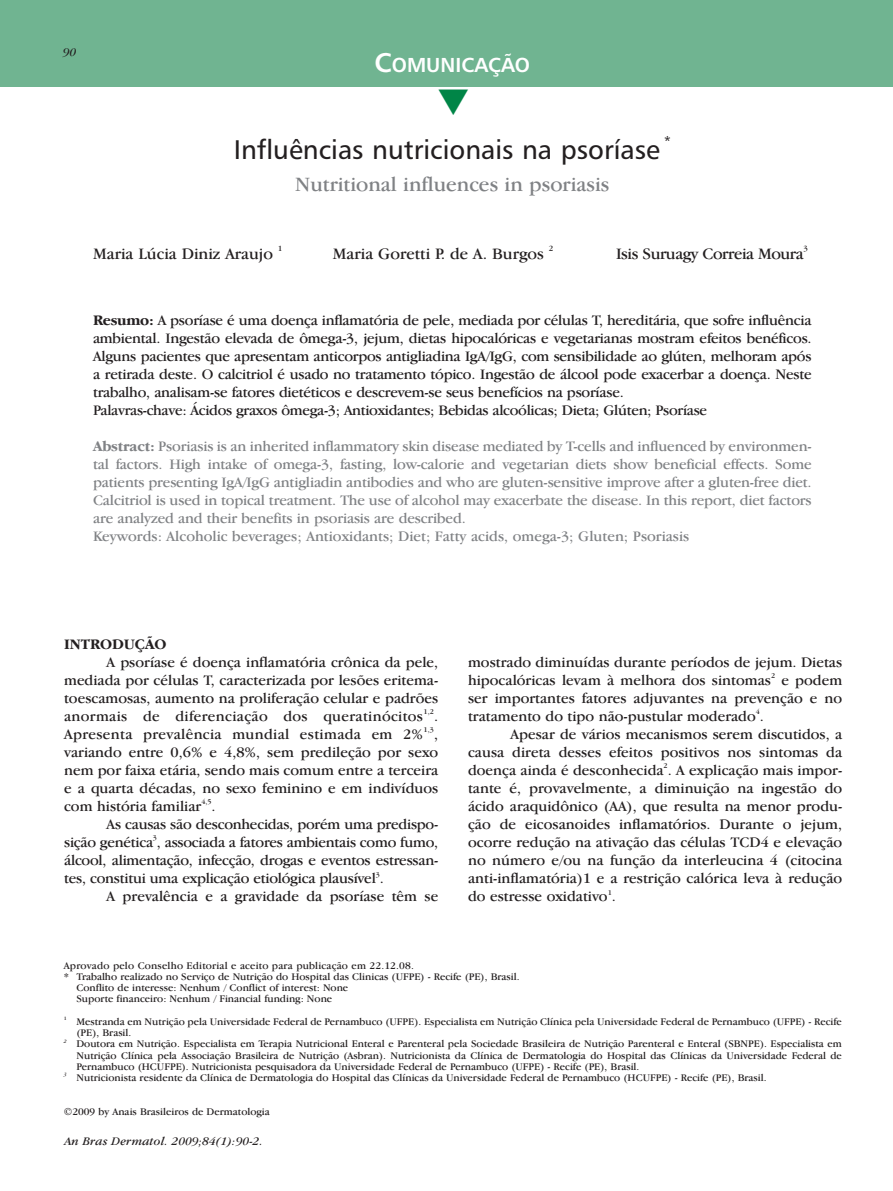
<style>
.page{position:relative;width:893px;height:1191px;background:#fff}
.page>*{position:absolute;margin:0;border:0;box-sizing:border-box;transform-origin:0 0}
.t1{font:27px "Humanist 777 BT Roman B";color:#231f20}
.t2{font:21px "Garamond IT Cby BT";color:#808285}
.t3{font:20.25px "Humanist 777 BT Bold B";color:#fff}
.t4{font:16.5px "Garamond IT Cby BT";color:#231f20}
.t5{font:16.5px "Garamond IT Cby BT";letter-spacing:-.025em;color:#231f20}
.t6{font:15px/18px "Garamond IT Cby BT";letter-spacing:-.015em;color:#231f20;text-align:justify}
.t7{font:15px/18px "Garamond IT Cby BT";letter-spacing:-.01em;color:#808285}
.t8{font:15px "Garamond IT Cby BT";letter-spacing:.02em;color:#231f20}
.t9{font:700 15px "Garamond IT Cby BT";color:#231f20}
.t10{font:13.5px "Humanist 777 BT Roman B";color:#231f20}
.t11{font:italic 12px "Garamond IT Cby BT";letter-spacing:.015em;color:#231f20}
.t12{font:10.5px/11.2px "Garamond IT Cby BT";color:#231f20}
.t13{font:8.25px "Garamond IT Cby BT";color:#231f20}
.t14{font:7.5px "Garamond IT Cby BT";color:#231f20}
.t15{font:italic 5.25px "Garamond IT Cby BT";color:#231f20}
.t16{font:5.25px "Garamond IT Cby BT";color:#231f20}
.s1{font-size:27px}
.s2{font-weight:700}
</style>
<div class="page">
<div style="left:0;top:0;width:893px;height:87px;background:#70b491"></div>
<p class="t11" style="left:63px;top:48px;width:15px">90</p>
<h3 class="t3" style="left:375px;top:57px;width:157px"><span class="s1">C</span>OMUNICAÇÃO</h3>
<p class="t10" style="left:664px;top:136px;width:8px">*</p>
<h1 class="t1" style="left:234px;top:139px;width:428px">Influências nutricionais na psoríase</h1>
<h2 class="t2" style="left:295px;top:176px;width:316px">Nutritional influences in psoriasis</h2>
<p class="t4" style="left:93px;top:247px;width:181px">Maria Lúcia Diniz Araujo</p>
<p class="t13" style="left:278px;top:245px;width:6px">1</p>
<p class="t4" style="left:333px;top:247px;width:213px">Maria Goretti P. de A. Burgos</p>
<p class="t13" style="left:549px;top:245px;width:6px">2</p>
<p class="t5" style="left:616px;top:247px;width:189px">Isis Suruagy Correia Moura</p>
<p class="t13" style="left:803px;top:245px;width:6px">3</p>
<p class="t6" style="left:93px;top:312px;width:720px;text-align:left"><span class="s2">Resumo:</span> A psoríase é uma doença inflamatória de pele, mediada por células T, hereditária, que sofre influência ambiental. Ingestão elevada de ômega-3, jejum, dietas hipocalóricas e vegetarianas mostram efeitos benéficos.<br>Alguns pacientes que apresentam anticorpos antigliadina IgA/IgG, com sensibilidade ao glúten, melhoram após a retirada deste. O calcitriol é usado no tratamento tópico. Ingestão de álcool pode exacerbar a doença. Neste trabalho, analisam-se fatores dietéticos e descrevem-se seus benefícios na psoríase.<br>Palavras-chave: Ácidos graxos ômega-3; Antioxidantes; Bebidas alcoólicas; Dieta; Glúten; Psoríase</p>
<p class="t7" style="left:93px;top:438px;width:720px"><span class="s2">Abstract:</span> Psoriasis is an inherited inflammatory skin disease mediated by T-cells and influenced by environmen&shy;tal factors. High intake of omega-3, fasting, low-calorie and vegetarian diets show beneficial effects. Some patients presenting IgA/IgG antigliadin antibodies and who are gluten-sensitive improve after a gluten-free diet.<br>Calcitriol is used in topical treatment. The use of alcohol may exacerbate the disease. In this report, diet factors are analyzed and their benefits in psoriasis are described.<br>Keywords: Alcoholic beverages; Antioxidants; Diet; Fatty acids, omega-3; Gluten; Psoriasis</p>
<p class="t9" style="left:64px;top:639px;width:104px">INTRODUÇÃO</p>
<p class="t6" style="left:64px;top:654px;width:376px;text-indent:43px">A psoríase é doença inflamatória crônica da pele, mediada por células T, caracterizada por lesões eritema&shy;toescamosas, aumento na proliferação celular e padrões anormais de diferenciação dos queratinócitos</p>
<p class="t14" style="left:423px;top:709px;width:12px">1,2</p>
<p class="t6" style="left:434px;top:708px;width:6px">.</p>
<p class="t8" style="left:64px;top:729px;width:361px">Apresenta prevalência mundial estimada em 2%</p>
<p class="t14" style="left:423px;top:727px;width:12px">1,3</p>
<p class="t6" style="left:64px;top:726px;width:376px;text-indent:370px">, variando entre 0,6% e 4,8%, sem predileção por sexo nem por faixa etária, sendo mais comum entre a terceira e a quarta décadas, no sexo feminino e em indivíduos com história familiar</p>
<p class="t14" style="left:201px;top:799px;width:12px">4,5</p>
<p class="t6" style="left:212px;top:798px;width:6px">.</p>
<p class="t6" style="left:107px;top:816px;width:333px">As causas são desconhecidas, porém uma predispo-</p>
<p class="t6" style="left:64px;top:834px;width:376px">sição genética , associada a fatores ambientais como fumo,</p>
<p class="t14" style="left:153px;top:835px;width:6px">3</p>
<p class="t6" style="left:64px;top:852px;width:376px">álcool, alimentação, infecção, drogas e eventos estressan&shy;tes, constitui uma explicação etiológica plausível .</p>
<p class="t14" style="left:376px;top:871px;width:6px">3</p>
<p class="t6" style="left:107px;top:888px;width:333px">A prevalência e a gravidade da psoríase têm se</p>
<p class="t6" style="left:468px;top:654px;width:376px">mostrado diminuídas durante períodos de jejum. Dietas hipocalóricas levam à melhora dos sintomas</p>
<p class="t14" style="left:771px;top:673px;width:6px">2</p>
<p class="t6" style="left:468px;top:672px;width:376px;text-indent:313px">e podem ser importantes fatores adjuvantes na prevenção e no tratamento do tipo não-pustular moderado .</p>
<p class="t14" style="left:756px;top:709px;width:6px">4</p>
<p class="t6" style="left:468px;top:726px;width:376px;text-indent:43px">Apesar de vários mecanismos serem discutidos, a causa direta desses efeitos positivos nos sintomas da doença ainda é desconhecida . A explicação mais impor-</p>
<p class="t14" style="left:664px;top:763px;width:6px">2</p>
<p class="t6" style="left:468px;top:780px;width:376px">tante é, provavelmente, a diminuição na ingestão do ácido araquidônico (AA), que resulta na menor produ&shy;ção de eicosanoides inflamatórios. Durante o jejum, ocorre redução na ativação das células TCD4 e elevação no número e/ou na função da interleucina 4 (citocina anti-inflamatória)1 e a restrição calórica leva à redução do estresse oxidativo .</p>
<p class="t14" style="left:608px;top:889px;width:6px">1</p>
<p class="t12" style="left:64px;top:960px;width:352px">Aprovado pelo Conselho Editorial e aceito para publicação em 22.12.08.</p>
<p class="t12" style="left:64px;top:971px;width:457px">* Trabalho realizado no Serviço de Nutrição do Hospital das Clinicas (UFPE) - Recife (PE), Brasil.</p>
<p class="t12" style="left:76px;top:983px;width:273px">Conflito de interesse: Nenhum / Conflict of interest: None</p>
<p class="t12" style="left:76px;top:994px;width:257px">Suporte financeiro: Nenhum / Financial funding: None</p>
<p class="t16" style="left:64px;top:1016px;width:4px">1</p>
<p class="t12" style="left:76px;top:1016px;width:767px">Mestranda em Nutrição pela Universidade Federal de Pernambuco (UFPE). Especialista em Nutrição Clínica pela Universidade Federal de Pernambuco (UFPE) - Recife (PE), Brasil.</p>
<p class="t15" style="left:64px;top:1038px;width:4px">2</p>
<p class="t12" style="left:76px;top:1039px;width:767px;text-align:justify">Doutora em Nutrição. Especialista em Terapia Nutricional Enteral e Parenteral pela Sociedade Brasileira de Nutrição Parenteral e Enteral (SBNPE). Especialista em Nutrição Clínica pela Associação Brasileira de Nutrição (Asbran). Nutricionista da Clínica de Dermatologia do Hospital das Clínicas da Universidade Federal de Pernambuco (HCUFPE). Nutricionista pesquisadora da Universidade Federal de Pernambuco (UFPE) - Recife (PE), Brasil.</p>
<p class="t15" style="left:64px;top:1072px;width:4px">3</p>
<p class="t12" style="left:76px;top:1073px;width:692px">Nutricionista residente da Clínica de Dermatologia do Hospital das Clínicas da Universidade Federal de Pernambuco (HCUFPE) - Recife (PE), Brasil.</p>
<p class="t12" style="left:64px;top:1106px;width:208px">©2009 by Anais Brasileiros de Dermatologia</p>
<p class="t11" style="left:64px;top:1137px;width:200px">An Bras Dermatol. 2009;84(1):90-2.</p>
</div>
